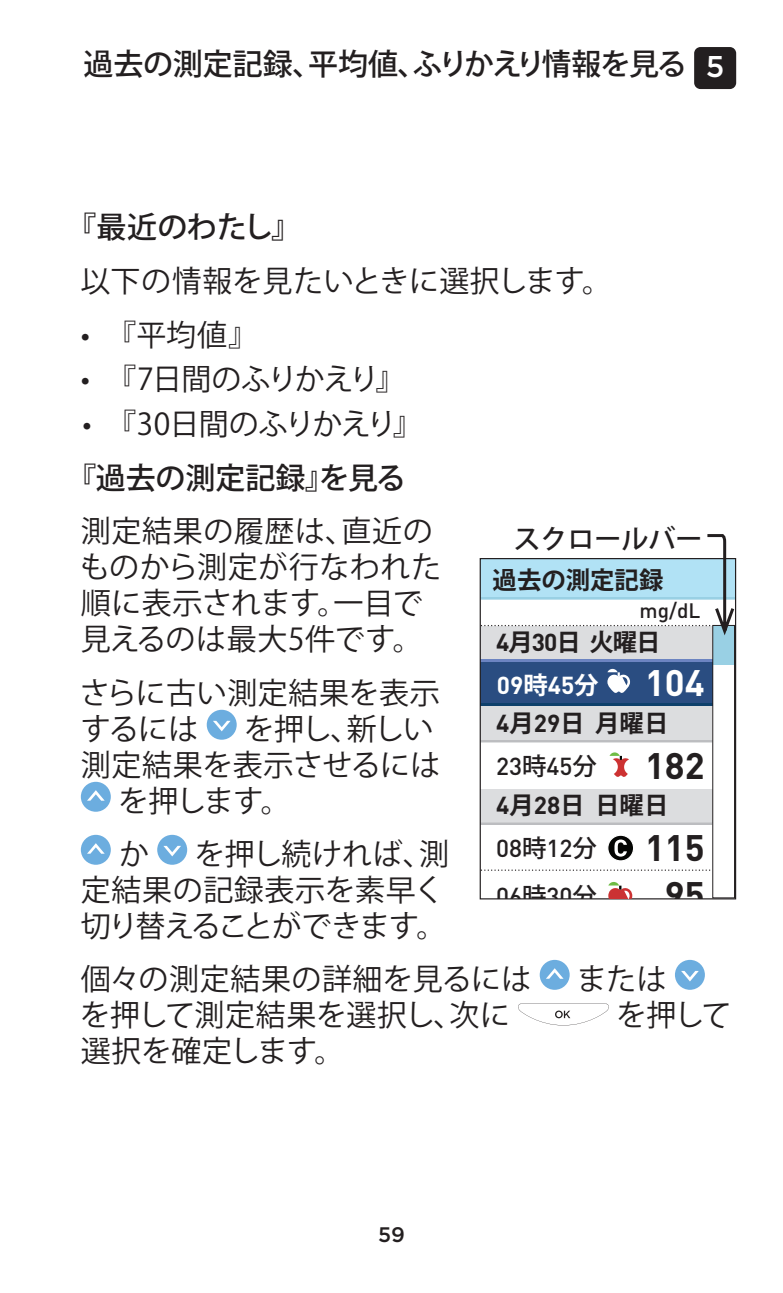
<style>
.page{position:relative;width:783px;height:1293px;background:#fff}
.page>*{position:absolute;margin:0;border:0;box-sizing:border-box;transform-origin:0 0}
.image{font:700 36.3px "DINOT";color:#231f20}
.image-2{font:700 36.3px "DINOT";color:#fff}
.bodyMain{font:30px/36px "Koz Go Pr 6 N";color:#231f20}
.bodyFirst{font:30px/36px "Koz Go Pr 6 N";letter-spacing:.02em;color:#231f20}
.Head_2{font:500 30px "Koz Go Pr 6 N";letter-spacing:-.01em;color:#231f20}
.stepInfo{font:30px "Koz Go Pr 6 N";color:#231f20}
.bodyFirst-2{font:30px "Koz Go Pr 6 N";letter-spacing:-.03em;color:#231f20}
.bodyFirst-3{font:30px "Koz Go Pr 6 N";letter-spacing:-.05em;color:#231f20}
.stepInfo-2{font:500 30px "Koz Go Pr 6 N";color:#231f20}
.bodyFirst-4{font:30px "Koz Go Pr 6 N";color:#231f20}
.image-3{font:27px "Koz Go Pro Medium 90 pv RKSJ H";color:#231f20}
.image-4{font:24.3px "Koz Go Pro Bold 90 pv RKSJ H";color:#231f20}
.image-5{font:500 24.3px "DINOT";color:#231f20}
.image-6{font:700 24.3px "DINOT";color:#fff}
.t1{font:500 21px "Gotham";color:#231f20}
.image-7{font:500 20.7px "DINOT";color:#231f20}
.s1{font-family:"Gotham";color:#fff}
.s2{font-family:"DINOT";font-weight:700}
.s3{font-family:"Koz Go Pro Bold 90 pv RKSJ H";font-weight:400}
.s4{font-family:"Koz Go Pro Medium 90 pv RKSJ H";font-weight:400}
</style>
<div class="page">
<div style="left:694px;top:47px;width:42px;height:42px;background:#231f20;border-radius:6px"></div>
<div style="left:207px;top:710px;width:30px;height:29px;background:#6caddf;border-radius:50%"></div>
<svg style="left:213px;top:721px;width:17px;height:10px"></svg>
<div style="left:81px;top:782px;width:30px;height:30px;background:#6caddf;border-radius:50%"></div>
<svg style="left:87px;top:790px;width:17px;height:10px"></svg>
<div style="left:81px;top:835px;width:30px;height:30px;background:#6caddf;border-radius:50%"></div>
<svg style="left:87px;top:843px;width:17px;height:10px"></svg>
<div style="left:157px;top:835px;width:30px;height:30px;background:#6caddf;border-radius:50%"></div>
<svg style="left:163px;top:846px;width:18px;height:10px"></svg>
<div style="left:539px;top:960px;width:30px;height:30px;background:#6caddf;border-radius:50%"></div>
<svg style="left:546px;top:968px;width:17px;height:11px"></svg>
<div style="left:674px;top:960px;width:30px;height:30px;background:#6caddf;border-radius:50%"></div>
<svg style="left:681px;top:971px;width:17px;height:10px"></svg>
<svg style="left:518px;top:1003px;width:90px;height:22px"></svg>
<div style="left:480px;top:625px;width:232px;height:34px;background:#dcdddf"></div>
<div style="left:480px;top:706px;width:232px;height:34px;background:#dcdddf"></div>
<div style="left:480px;top:789px;width:232px;height:33px;background:#dcdddf"></div>
<div style="left:480px;top:659px;width:232px;height:47px;background:#2a4d81"></div>
<hr style="left:480px;top:659px;width:232px;height:3px;background:#6c84c1">
<hr style="left:480px;top:703px;width:232px;height:3px;background:#0e406b">
<hr style="left:480px;top:740px;width:232px;height:2px;background:#bcbdc0">
<hr style="left:480px;top:822px;width:232px;height:3px;background:#bcbdc0">
<div style="left:712px;top:625px;width:22px;height:39px;background:#99d0e4"></div>
<div style="left:712px;top:625px;width:22px;height:273px;border:1px solid #231f20"></div>
<svg style="left:481px;top:869px;width:229px;height:2px"></svg>
<svg style="left:481px;top:534px;width:253px;height:106px"></svg>
<div style="left:479px;top:558px;width:257px;height:341px;border:1px solid #231f20"></div>
<svg style="left:609px;top:752px;width:20px;height:25px"></svg>
<svg style="left:607px;top:835px;width:26px;height:26px"></svg>
<div style="left:607px;top:834px;width:27px;height:27px;border:1px solid #fff;border-radius:50%"></div>
<svg style="left:614px;top:839px;width:12px;height:17px"></svg>
<svg style="left:607px;top:669px;width:23px;height:24px"></svg>
<svg style="left:608px;top:882px;width:24px;height:16px"></svg>
<p class="Head_2" style="left:83px;top:47px;width:642px">過去の測定記録、平均値、ふりかえり情報を見る <span class="s1">5</span></p>
<p class="stepInfo-2" style="left:66px;top:210px;width:236px">『最近のわたし』</p>
<p class="stepInfo" style="left:80px;top:264px;width:533px">以下の情報を見たいときに選択します。</p>
<p class="bodyFirst-4" style="left:81px;top:318px;width:179px">• 『平均値』</p>
<p class="bodyFirst-3" style="left:81px;top:362px;width:326px">• 『7日間のふりかえり』</p>
<p class="bodyFirst-2" style="left:82px;top:407px;width:342px">• 『30日間のふりかえり』</p>
<p class="Head_2" style="left:66px;top:461px;width:340px">『過去の測定記録』を見る</p>
<p class="bodyFirst" style="left:80px;top:513px;width:362px">測定結果の履歴は、直近のものから測定が行なわれた順に表示されます。一目で見えるのは最大5件です。</p>
<p class="bodyMain" style="left:80px;top:675px;width:361px">さらに古い測定結果を表示するには</p>
<p class="image-3" style="left:513px;top:522px;width:190px">スクロールバー</p>
<p class="image-4" style="left:492px;top:564px;width:172px">過去の測定記録</p>
<p class="image-7" style="left:639px;top:597px;width:62px">mg/dL</p>
<p class="image-4" style="left:496px;top:626px;width:166px"><span class="s2">4</span>月<span class="s2">30</span>日火曜日</p>
<p class="image-6" style="left:496px;top:669px;width:103px">09<span class="s3">時</span>45<span class="s3">分</span></p>
<p class="image-2" style="left:644px;top:659px;width:61px">104</p>
<p class="image-4" style="left:496px;top:707px;width:174px"><span class="s2">4</span>月<span class="s2">29</span>日 月曜日</p>
<p class="bodyMain" style="left:244px;top:711px;width:190px">を押し、新しい</p>
<p class="bodyMain" style="left:81px;top:747px;width:361px">測定結果を表示させるには</p>
<p class="bodyMain" style="left:118px;top:783px;width:174px">を押します。</p>
<p class="bodyMain" style="left:119px;top:836px;width:31px">か</p>
<p class="image" style="left:644px;top:742px;width:61px">182</p>
<p class="image-5" style="left:496px;top:751px;width:102px">23<span class="s4">時</span>45<span class="s4">分</span></p>
<p class="image-4" style="left:496px;top:789px;width:174px"><span class="s2">4</span>月<span class="s2">28</span>日 日曜日</p>
<p class="image" style="left:644px;top:824px;width:61px">115</p>
<p class="image-5" style="left:496px;top:833px;width:102px">08<span class="s4">時</span>12<span class="s4">分</span></p>
<p class="bodyMain" style="left:81px;top:836px;width:369px;text-indent:114px">を押し続ければ、測定結果の記録表示を素早く切り替えることができます。</p>
<p class="bodyMain" style="left:81px;top:961px;width:452px">個々の測定結果の詳細を見るには</p>
<p class="bodyMain" style="left:576px;top:961px;width:91px">または</p>
<p class="bodyMain" style="left:80px;top:997px;width:431px">を押して測定結果を選択し、次に</p>
<p class="bodyMain" style="left:616px;top:997px;width:116px">を押して</p>
<p class="bodyMain" style="left:81px;top:1033px;width:265px">選択を確定します。</p>
<p class="image-5" style="left:496px;top:880px;width:102px">06<span class="s4">時</span>30<span class="s4">分</span></p>
<p class="image" style="left:664px;top:871px;width:41px">95</p>
<p class="t1" style="left:378px;top:1220px;width:28px">59</p>
</div>
